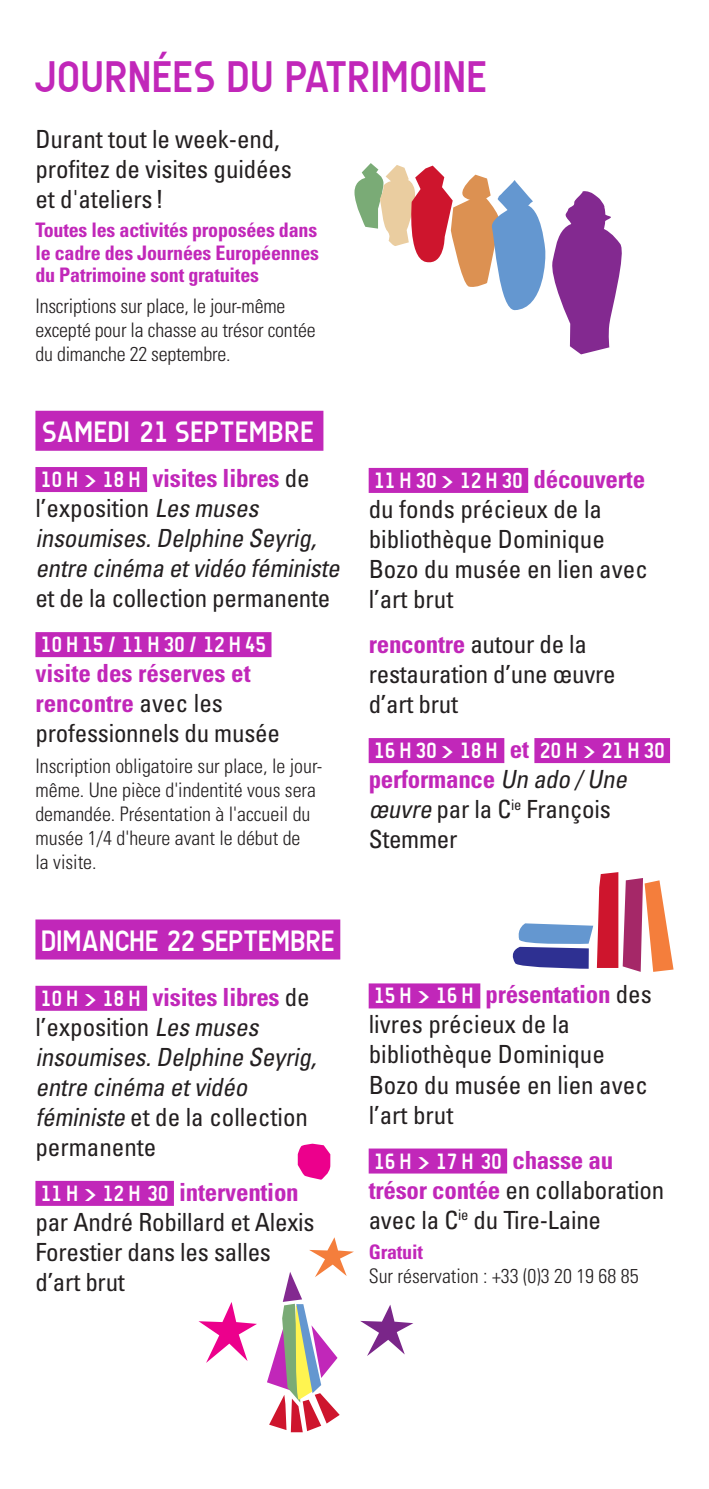
<style>
.page{position:relative;width:709px;height:1489px;background:#fff}
.page>*{position:absolute;margin:0;border:0;box-sizing:border-box;transform-origin:0 0}
.t1{font:700 45px "A Udimat";letter-spacing:-.01em;color:#c127b9}
.t2{font:700 30px "A Udimat";letter-spacing:-.02em;color:#fff}
.t3{font:700 30px "A Udimat";color:#fff}
.t4{font:condensed 25px/30px "Univers";letter-spacing:-.005em;color:#231f20}
.t5{font:italic condensed 25px/30px "Univers";color:#231f20}
.t6{font:700 condensed 25px/30px "Univers";color:#c127b9}
.t7{font:700 22.5px "A Udimat";letter-spacing:-.01em;color:#fff}
.t8{font:300 condensed 20px/24px "Univers";color:#231f20}
.t9{font:700 condensed 20px/22.5px "Univers";letter-spacing:-.01em;color:#c127b9;text-align:justify}
.s1{font-family:"A Udimat";font-weight:700;font-style:normal;font-stretch:normal;font-size:22.5px;color:#fff}
.s2{font-weight:700;font-style:normal;color:#c127b9}
.s3{font-style:normal}
.s4{font-weight:400;color:#231f20}
.s5{font-family:"A Udimat";font-weight:700;font-stretch:normal;font-size:22.5px;color:#fff}
.s6{font-weight:700;color:#c127b9}
.s7{font-family:"Univers";font-stretch:condensed;font-size:25px;color:#c127b9}
.s8{font-style:italic}
</style>
<div class="page">
<div style="left:35px;top:411px;width:288px;height:40px;background:#c127b9"></div>
<div style="left:35px;top:467px;width:112px;height:25px;background:#c127b9"></div>
<div style="left:35px;top:632px;width:236px;height:25px;background:#c127b9"></div>
<div style="left:35px;top:919px;width:305px;height:40px;background:#c127b9"></div>
<div style="left:35px;top:985px;width:112px;height:25px;background:#c127b9"></div>
<div style="left:35px;top:1180px;width:139px;height:25px;background:#c127b9"></div>
<div style="left:369px;top:468px;width:159px;height:25px;background:#c127b9"></div>
<div style="left:369px;top:738px;width:135px;height:25px;background:#c127b9"></div>
<div style="left:534px;top:738px;width:136px;height:25px;background:#c127b9"></div>
<div style="left:369px;top:983px;width:111px;height:25px;background:#c127b9"></div>
<div style="left:369px;top:1148px;width:138px;height:25px;background:#c127b9"></div>
<svg style="left:512px;top:872px;width:161px;height:99px"></svg>
<svg style="left:354px;top:163px;width:268px;height:191px"></svg>
<svg style="left:360px;top:1304px;width:53px;height:51px"></svg>
<svg style="left:198px;top:1302px;width:59px;height:60px"></svg>
<svg style="left:267px;top:1237px;width:87px;height:194px"></svg>
<svg style="left:298px;top:1143px;width:32px;height:36px"></svg>
<h1 class="t1" style="left:35px;top:50px;width:456px">JOURNÉES DU PATRIMOINE</h1>
<p class="t4" style="left:35px;top:123px;width:258px">Durant tout le week-end, profitez de visites guidées et d'ateliers !</p>
<p class="t9" style="left:35px;top:219px;width:285px">Toutes les activités proposées dans le cadre des Journées Européennes du Patrimoine sont gratuites</p>
<p class="t8" style="left:35px;top:294px;width:282px">Inscriptions sur place, le jour-même excepté pour la chasse au trésor contée du dimanche 22 septembre.</p>
<p class="t3" style="left:43px;top:413px;width:274px">SAMEDI 21 SEPTEMBRE</p>
<p class="t5" style="left:35px;top:463px;width:311px"><span class="s1">10 H &gt; 18 H</span> <span class="s2">visites libres</span> <span class="s3">de l’exposition</span> Les muses insoumises.Delphine Seyrig, entre cinéma etvidéo féministe</p>
<p class="t4" style="left:35px;top:583px;width:296px">et de la collection permanente</p>
<p class="t7" style="left:41px;top:630px;width:227px">10 H15 / 11 H30 / 12 H45</p>
<p class="t6" style="left:35px;top:658px;width:246px">visite des réserves et rencontre <span class="s4">avec les professionnels du musée</span></p>
<p class="t8" style="left:35px;top:754px;width:288px">Inscription obligatoire sur place, le jour&shy;même. Une pièce d'indentité vous sera demandée. Présentation à l'accueil du musée 1/4 d'heure avant le début de<br>la visite.</p>
<p class="t2" style="left:42px;top:922px;width:295px">DIMANCHE 22 SEPTEMBRE</p>
<p class="t5" style="left:35px;top:981px;width:288px"><span class="s1">10 H &gt; 18 H</span> <span class="s2">visites libres</span> <span class="s3">de l’exposition</span> Les muses insoumises.Delphine Seyrig, entre cinéma etvidéo féministe<span class="s3">et de la collection permanente</span></p>
<p class="t4" style="left:35px;top:1176px;width:281px"><span class="s5">11 H &gt; 12 H 30</span> <span class="s6">intervention </span>par André Robillard et Alexis<br>Forestier dans les salles d’art brut</p>
<p class="t7" style="left:374px;top:466px;width:272px">11 H30 &gt; 12 H30 <span class="s7">découverte</span></p>
<p class="t4" style="left:369px;top:493px;width:281px">du fonds précieux de la bibliothèque Dominique<br>Bozo du musée en lien avec l’art brut</p>
<p class="t4" style="left:369px;top:628px;width:248px"><span class="s6">rencontre</span> autour de la restauration d’une œuvre d’art brut</p>
<p class="t7" style="left:374px;top:736px;width:292px">16 H30 &gt; 18 H <span class="s7">et</span> 20 H &gt; 21 H30</p>
<p class="t4" style="left:369px;top:763px;width:265px"><span class="s6">performance</span> <span class="s8">Un ado / Une œuvre</span> par la C<sup>ie</sup> François<br>Stemmer</p>
<p class="t4" style="left:368px;top:979px;width:285px"><span class="s5">15 H &gt; 16 H</span> <span class="s6">présentation</span> des livres précieux de la bibliothèque Dominique<br>Bozo du musée en lien avec l’art brut</p>
<p class="t7" style="left:374px;top:1147px;width:241px">16 H &gt; 17 H 30 <span class="s7">chasse au</span></p>
<p class="t4" style="left:368px;top:1174px;width:297px"><span class="s6">trésor contée</span> en collaboration avec la C<sup>ie</sup> du Tire-Laine</p>
<p class="t9" style="left:369px;top:1239px;width:56px">Gratuit</p>
<p class="t8" style="left:369px;top:1263px;width:271px">Sur réservation : +33 (0)3 20 19 68 85</p>
</div>
